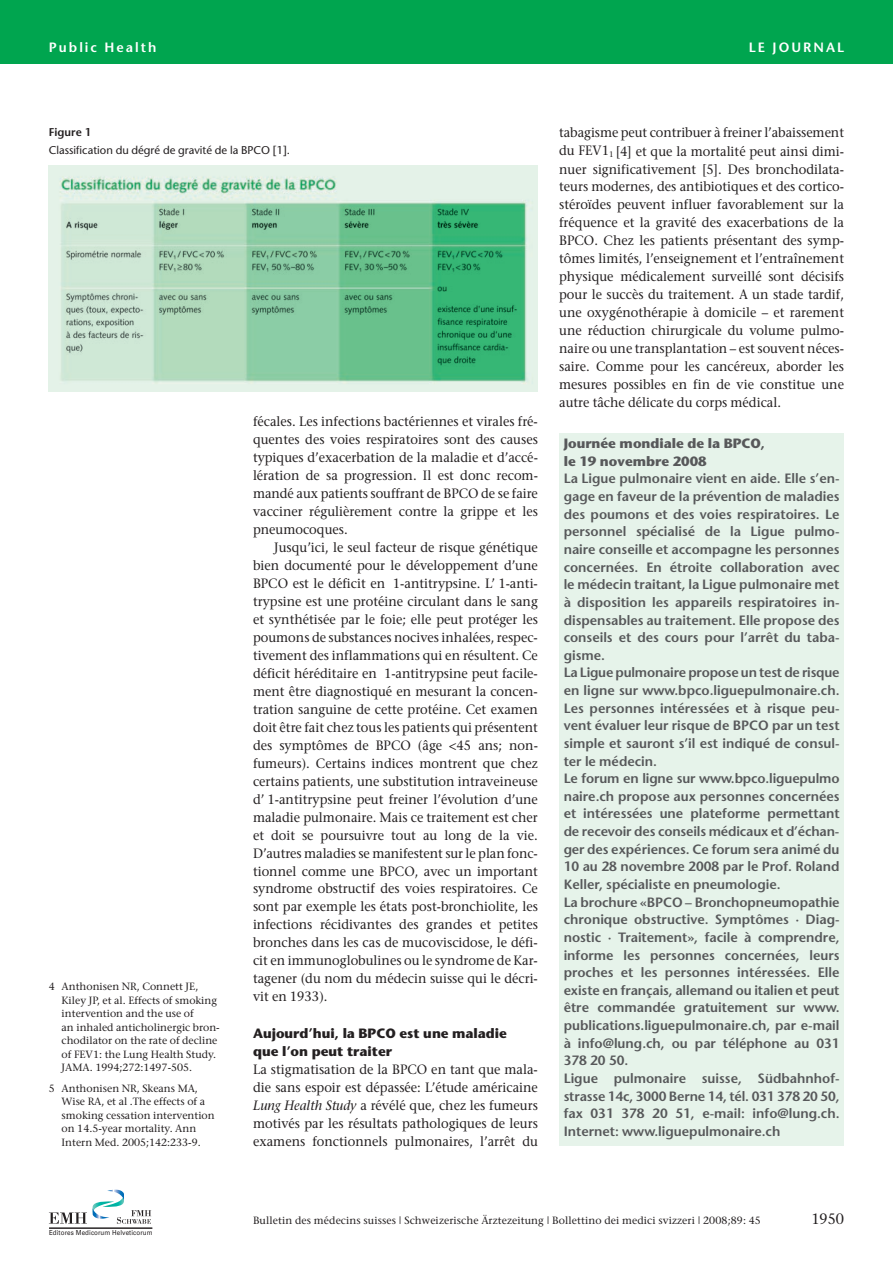
<style>
.page{position:relative;width:893px;height:1263px;background:#fff}
.page>*{position:absolute;margin:0;border:0;box-sizing:border-box;transform-origin:0 0}
.t1{font:15px "Stone Serif";color:#231f20;scale:.95 1}
.t2{font:13.5px/18px "Stone Serif";color:#231f20;text-align:justify;scale:.95 1}
.t3{font:600 13.5px/17.7px "Stone Sans";color:#57585a}
.t4{font:700 13.5px/18px "Stone Sans";color:#231f20}
.t5{font:700 13.5px/17.7px "Stone Sans";color:#57585a}
.t6{font:600 13.5px "Stone Sans";letter-spacing:.15em;color:#fff}
.t7{font:11.25px "Stone Sans";color:#231f20}
.t8{font:600 11.25px "Stone Sans";color:#231f20}
.t9{font:10.5px/13.5px "Stone Serif";color:#231f20}
.t10{font:6.9px "Univers";letter-spacing:.015em;color:#231f20;scale:.9 1}
.s1{font-style:italic}
</style>
<div class="page">
<img style="left:49px;top:165px;width:489px;height:227px">
<div style="left:0;top:0;width:893px;height:64px;background:#00a54f"></div>
<svg style="left:49px;top:1189px;width:102px;height:35px"></svg>
<hr style="left:49px;top:1228px;width:103px;height:1px;background:#231f20">
<div style="left:559px;top:434px;width:285px;height:712px;background:#e6f3ea"></div>
<p class="t6" style="left:49px;top:42px;width:109px">Public Health</p>
<p class="t6" style="left:749px;top:42px;width:97px">LE JOURNAL</p>
<p class="t8" style="left:49px;top:128px;width:44px">Figure 1</p>
<p class="t7" style="left:49px;top:146px;width:243px">Classification du dégré de gravité de la BPCO [1].</p>
<p class="t9" style="left:62px;top:981px;width:160px;text-indent:-13px">4 Anthonisen NR, Connett JE,<br>Kiley JP, et al. Effects of smoking intervention and the use of<br>an inhaled anticholinergic bron&shy;chodilator on the rate of decline of FEV1: the Lung Health Study.<br>JAMA. 1994;272:1497-505.</p>
<p class="t9" style="left:62px;top:1082px;width:155px;text-indent:-13px">5 Anthonisen NR, Skeans MA,<br>Wise RA, et al .The effects of a smoking cessation intervention on 14.5-year mortality. Ann<br>Intern Med. 2005;142:233-9.</p>
<p class="t2" style="left:253px;top:413px;width:301px">fécales. Les infections bactériennes et virales fré&shy;quentes des voies respiratoires sont des causes typiques d’exacerbation de la maladie et d’accé&shy;lération de sa progression. Il est donc recom&shy;mandé aux patients souffrant de BPCO de se faire vacciner régulièrement contre la grippe et les pneumocoques.</p>
<p class="t2" style="left:253px;top:539px;width:301px;text-indent:21px">Jusqu’ici, le seul facteur de risque génétique bien documenté pour le développement d’une BPCO est le déficit en 1-antitrypsine. L’ 1-anti&shy;tryp sine est une protéine circulant dans le sang et synthétisée par le foie; elle peut protéger les poumons de substances nocives inhalées, respec&shy;tivement des inflammations qui en résultent. Ce déficit héréditaire en 1-antitrypsine peut facile&shy;ment être diagnostiqué en mesurant la concen&shy;tration sanguine de cette protéine. Cet examen doit être fait chez tous les patients qui présentent des symptômes de BPCO (âge &lt;45 ans; non&shy;fumeurs). Certains indices montrent que chez cer tains patients, une substitution intraveineuse d’ 1-antitrypsine peut freiner l’évolution d’une maladie pulmonaire. Mais ce traitement est cher et doit se poursuivre tout au long de la vie.<br>D’autres maladies se manifestent sur le plan fonc&shy;tionnel comme une BPCO, avec un important syndrome obstructif des voies respiratoires. Ce sont par exemple les états post-bronchiolite, les infections récidivantes des grandes et petites bronches dans les cas de mucoviscidose, le défi&shy;cit en immunoglobulines ou le syndrome de Kar&shy;tagener (du nom du médecin suisse qui le décri&shy;vit en 1933).</p>
<p class="t4" style="left:253px;top:1025px;width:255px">Aujourd’hui, la BPCO est une maladie que l’on peut traiter</p>
<p class="t2" style="left:253px;top:1061px;width:301px">La stigmatisation de la BPCO en tant que mala&shy;die sans espoir est dépassée: L’étude américaine <span class="s1">Lung Health Study</span> a révélé que, chez les fumeurs motivés par les résultats pathologiques de leurs examens fonctionnels pulmonaires, l’arrêt du</p>
<p class="t2" style="left:559px;top:125px;width:301px">tabagisme peut contribuer à freiner l’abaissement du FEV1<sub>1</sub> [4] et que la mortalité peut ainsi dimi&shy;nuer significativement [5]. Des bronchodilata&shy;teurs modernes, des antibiotiques et des cortico - stéroïdes peuvent influer favorablement sur la fréquence et la gravité des exacerbations de la BPCO. Chez les patients présentant des symp&shy;tômes limités, l’enseignement et l’entraînement physique médicalement surveillé sont décisifs pour le succès du traitement. A un stade tardif, une oxygénothérapie à domicile – et rarement une réduction chirurgicale du volume pulmo&shy;naire ou une transplantation – est souvent néces - saire. Comme pour les cancéreux, aborder les mesures possibles en fin de vie constitue une autre tâche délicate du corps médical.</p>
<p class="t5" style="left:564px;top:436px;width:203px">Journée mondiale de la BPCO, le 19 novem bre 2008</p>
<p class="t3" style="left:564px;top:471px;width:277px">La Ligue pulmonaire vient en aide. Elle s’en&shy;gage en faveur de la prévention de maladies des poumons et des voies respiratoires. Le personnel spécialisé de la Ligue pulmo&shy;naire conseille et accompagne les personnes concernées. En étroite collaboration avec le médecin traitant, la Ligue pulmonaire met à disposition les appareils respiratoires in&shy;dispensables au traitement. Elle propose des conseils et des cours pour l’arrêt du taba&shy;gisme.<br>La Ligue pulmonaire propose un test de risque en ligne sur www.bpco.liguepulmonaire.ch.<br>Les personnes intéressées et à risque peu&shy;vent évaluer leur risque de BPCO par un test simple et sauront s’il est indiqué de consul&shy;ter le médecin.<br>Le forum en ligne sur www.bpco.liguepulmo naire.ch propose aux personnes concernées et intéressées une plateforme permettant de recevoir des conseils médicaux et d’échan&shy;ger des expériences. Ce forum sera animé du 10 au 28 novembre 2008 par le Prof. Roland Keller, spécialiste en pneumologie.<br>La brochure «BPCO – Bronchopneumopathie chronique obstructive. Symptômes · Diag&shy;nostic · Traitement», facile à comprendre, informe les personnes concernées, leurs proches et les personnes intéressées. Elle existe en français, allemand ou italien et peut être commandée gratuitement sur www. publications.liguepulmonaire.ch, par e-mail à info@lung.ch, ou par téléphone au 031<br>378 20 50.<br>Ligue pulmonaire suisse, Südbahnhof&shy;strasse 14c, 3000 Berne 14, tél. 031 378 20 50, fax 031 378 20 51, e-mail: info@lung.ch.<br>Internet: www.liguepulmonaire.ch</p>
<p class="t10" style="left:49px;top:1229px;width:117px">Editores Medicorum Helveticorum</p>
<p class="t9" style="left:253px;top:1214px;width:509px">Bulletin des médecins suisses | Schweizerische Ärztezeitung | Bollettino dei medici svizzeri | 2008;89: 45</p>
<p class="t1" style="left:811px;top:1213px;width:36px">1950</p>
</div>
